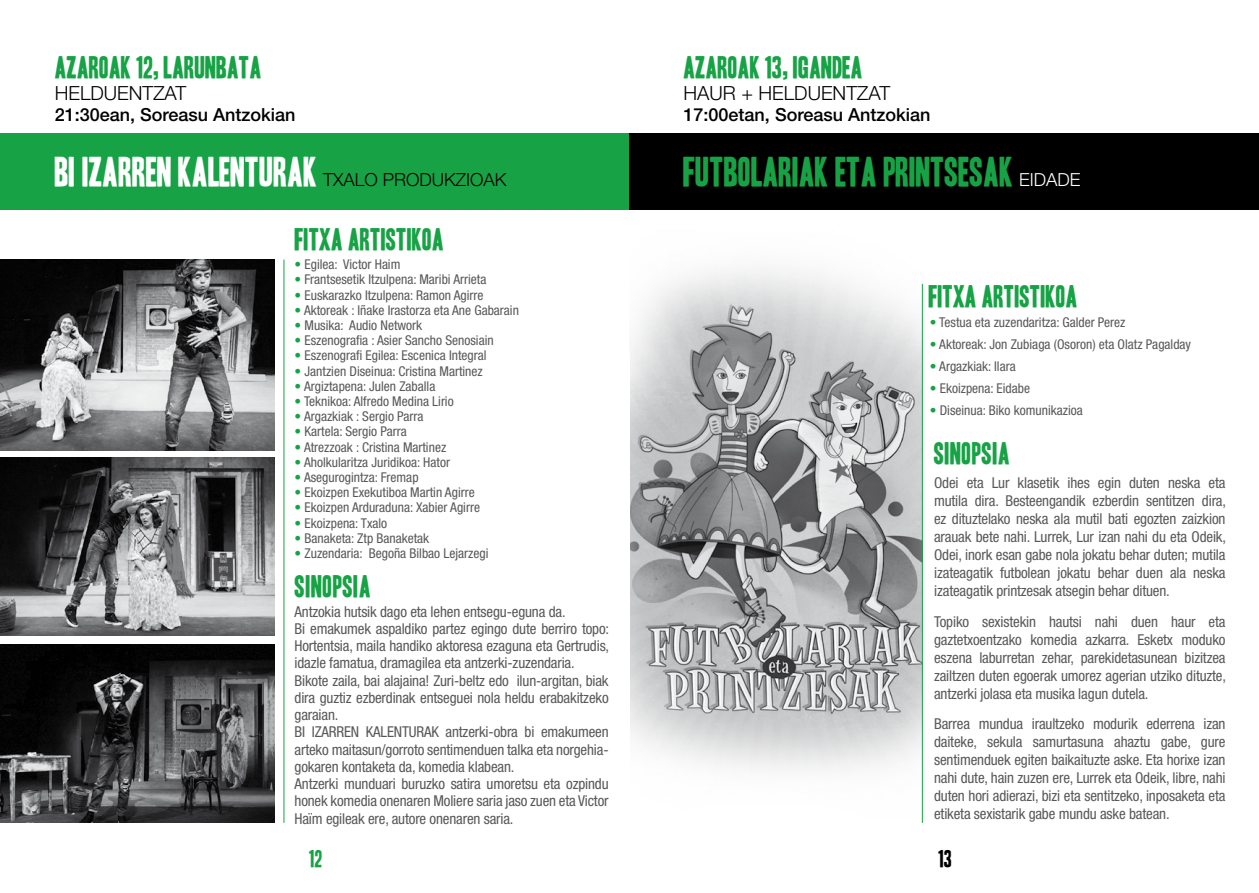
<style>
.page{position:relative;width:1259px;height:893px;background:#fff}
.page>*{position:absolute;margin:0;border:0;box-sizing:border-box;transform-origin:0 0}
.t1{font:36px "Headline One HPLHS";color:#fff}
.t2{font:36px "Headline One HPLHS";color:#17a345}
.t3{font:27px "Headline One HPLHS";color:#17a345}
.t4{font:27px "Headline One HPLHS";letter-spacing:.02em;color:#17a345}
.t5{font:21px "Headline One HPLHS";color:#000}
.t6{font:21px "Headline One HPLHS";color:#17a345}
.t7{font:300 19.5px "Helvetica Neue";color:#000}
.t8{font:500 18px "Helvetica Neue";color:#000}
.t9{font:condensed 15px/18px "Helvetica Neue LT Std";letter-spacing:-.01em;color:#58585a;text-align:justify}
.t10{font:condensed 13.5px "Helvetica Neue LT Std";color:#58585a}
.s1{font-family:"Helvetica Neue";font-weight:300;font-size:18px;color:#000}
.s2{font-family:"Helvetica Neue";font-weight:300;font-size:18px;color:#fff}
.s3{color:#17a345}
</style>
<div class="page">
<img style="left:630px;top:268px;width:292px;height:555px">
<div style="left:0;top:133px;width:630px;height:76px;background:#17a345"></div>
<div style="left:629px;top:133px;width:630px;height:76px;background:#000"></div>
<hr style="left:283px;top:260px;width:1px;height:563px;background:#17a345">
<hr style="left:922px;top:284px;width:1px;height:539px;background:#17a345">
<img style="left:0;top:260px;width:275px;height:190px">
<img style="left:0;top:457px;width:275px;height:178px">
<img style="left:0;top:645px;width:275px;height:177px">
<h2 class="t3" style="left:55px;top:54px;width:209px">AZAROAK 12, LARUNBATA</h2>
<h3 class="t7" style="left:55px;top:81px;width:133px">HELDUENTZAT</h3>
<p class="t8" style="left:55px;top:104px;width:242px">21:30ean, Soreasu Antzokian</p>
<h2 class="t3" style="left:683px;top:54px;width:181px">AZAROAK 13, IGANDEA</h2>
<h3 class="t7" style="left:683px;top:81px;width:208px">HAUR + HELDUENTZAT</h3>
<p class="t8" style="left:683px;top:104px;width:248px">17:00etan, Soreasu Antzokian</p>
<h1 class="t1" style="left:55px;top:155px;width:453px">BI IZARREN KALENTURAK <span class="s1">TXALO PRODUKZIOAK</span></h1>
<h1 class="t2" style="left:683px;top:155px;width:398px">FUTBOLARIAK ETA PRINTSESAK <span class="s2">EIDADE</span></h1>
<h2 class="t3" style="left:295px;top:226px;width:151px">FITXA ARTISTIKOA</h2>
<p class="t10" style="left:294px;top:257px;width:107px"><span class="s3">•</span> Egilea: Victor Haim</p>
<p class="t10" style="left:294px;top:272px;width:193px"><span class="s3">•</span> Frantsesetik Itzulpena: Maribi Arrieta</p>
<p class="t10" style="left:294px;top:287px;width:190px"><span class="s3">•</span> Euskarazko Itzulpena: Ramon Agirre</p>
<p class="t10" style="left:294px;top:302px;width:226px"><span class="s3">•</span> Aktoreak : Iñake Irastorza eta Ane Gabarain</p>
<p class="t10" style="left:294px;top:317px;width:129px"><span class="s3">•</span> Musika: Audio Network</p>
<p class="t10" style="left:294px;top:333px;width:201px"><span class="s3">•</span> Eszenografia : Asier Sancho Senosiain</p>
<p class="t10" style="left:294px;top:348px;width:193px"><span class="s3">•</span> Eszenografi Egilea: Escenica Integral</p>
<p class="t10" style="left:294px;top:363px;width:190px"><span class="s3">•</span> Jantzien Diseinua: Cristina Martinez</p>
<p class="t10" style="left:294px;top:378px;width:142px"><span class="s3">•</span> Argiztapena: Julen Zaballa</p>
<p class="t10" style="left:294px;top:393px;width:161px"><span class="s3">•</span> Teknikoa: Alfredo Medina Lirio</p>
<p class="t10" style="left:294px;top:409px;width:130px"><span class="s3">•</span> Argazkiak : Sergio Parra</p>
<p class="t10" style="left:294px;top:424px;width:114px"><span class="s3">•</span> Kartela: Sergio Parra</p>
<p class="t10" style="left:294px;top:439px;width:153px"><span class="s3">•</span> Atrezzoak : Cristina Martinez</p>
<p class="t10" style="left:294px;top:454px;width:157px"><span class="s3">•</span> Aholkularitza Juridikoa: Hator</p>
<p class="t10" style="left:294px;top:469px;width:126px"><span class="s3">•</span> Asegurogintza: Fremap</p>
<p class="t10" style="left:294px;top:485px;width:182px"><span class="s3">•</span> Ekoizpen Exekutiboa Martin Agirre</p>
<p class="t10" style="left:294px;top:500px;width:187px"><span class="s3">•</span> Ekoizpen Arduraduna: Xabier Agirre</p>
<p class="t10" style="left:294px;top:515px;width:94px"><span class="s3">•</span> Ekoizpena: Txalo</p>
<p class="t10" style="left:294px;top:530px;width:136px"><span class="s3">•</span> Banaketa: Ztp Banaketak</p>
<p class="t10" style="left:294px;top:545px;width:195px"><span class="s3">•</span> Zuzendaria: Begoña Bilbao Lejarzegi</p>
<h2 class="t4" style="left:295px;top:574px;width:78px">SINOPSIA</h2>
<p class="t9" style="left:294px;top:603px;width:316px;line-height:17.2px;text-align:left">Antzokia hutsik dago eta lehen entsegu-eguna da.<br>Bi emakumek aspaldiko partez egingo dute berriro topo:<br>Hortentsia, maila handiko aktoresa ezaguna eta Gertrudis, idazle famatua, dramagilea eta antzerki-zuzendaria.<br>Bikote zaila, bai alajaina! Zuri-beltz edo ilun-argitan, biak dira guztiz ezberdinak entseguei nola heldu erabakitzeko garaian.<br>BI IZARREN KALENTURAK antzerki-obra bi emakumeen arteko maitasun/gorroto sentimenduen talka eta norgehia&shy;gokaren kontaketa da, komedia klabean.<br>Antzerki munduari buruzko satira umoretsu eta ozpindu honek komedia onenaren Moliere saria jaso zuen eta Victor Haïm egileak ere, autore onenaren saria.</p>
<h3 class="t6" style="left:309px;top:849px;width:15px">12</h3>
<h2 class="t3" style="left:928px;top:284px;width:151px">FITXA ARTISTIKOA</h2>
<p class="t10" style="left:929px;top:314px;width:197px"><span class="s3">•</span> Testua eta zuzendaritza: Galder Perez</p>
<p class="t10" style="left:929px;top:336px;width:263px"><span class="s3">•</span> Aktoreak: Jon Zubiaga (Osoron) eta Olatz Pagalday</p>
<p class="t10" style="left:929px;top:358px;width:87px"><span class="s3">•</span> Argazkiak: Ilara</p>
<p class="t10" style="left:929px;top:380px;width:102px"><span class="s3">•</span> Ekoizpena: Eidabe</p>
<p class="t10" style="left:929px;top:402px;width:154px"><span class="s3">•</span> Diseinua: Biko komunikazioa</p>
<h2 class="t4" style="left:934px;top:441px;width:78px">SINOPSIA</h2>
<p class="t9" style="left:934px;top:474px;width:293px">Odei eta Lur klasetik ihes egin duten neska eta mutila dira. Besteengandik ezberdin sentitzen dira, ez dituztelako neska ala mutil bati egozten zaizkion arauak bete nahi. Lurrek, Lur izan nahi du eta Odeik, Odei, inork esan gabe nola jokatu behar duten; mutila izateagatik futbolean jokatu behar duen ala neska izateagatik printzesak atsegin behar dituen.</p>
<p class="t9" style="left:934px;top:612px;width:293px">Topiko sexistekin hautsi nahi duen haur eta gaztetxoentzako komedia azkarra. Esketx moduko eszena laburretan zehar, parekidetasunean bizitzea zailtzen duten egoerak umorez agerian utziko dituzte, antzerki jolasa eta musika lagun dutela.</p>
<p class="t9" style="left:934px;top:715px;width:293px">Barrea mundua iraultzeko modurik ederrena izan daiteke, sekula samurtasuna ahaztu gabe, gure sentimenduek egiten baikaituzte aske. Eta horixe izan nahi dute, hain zuzen ere, Lurrek eta Odeik, libre, nahi duten hori adierazi, bizi eta sentitzeko, inposaketa eta etiketa sexistarik gabe mundu aske batean.</p>
<h3 class="t5" style="left:938px;top:849px;width:15px">13</h3>
</div>
